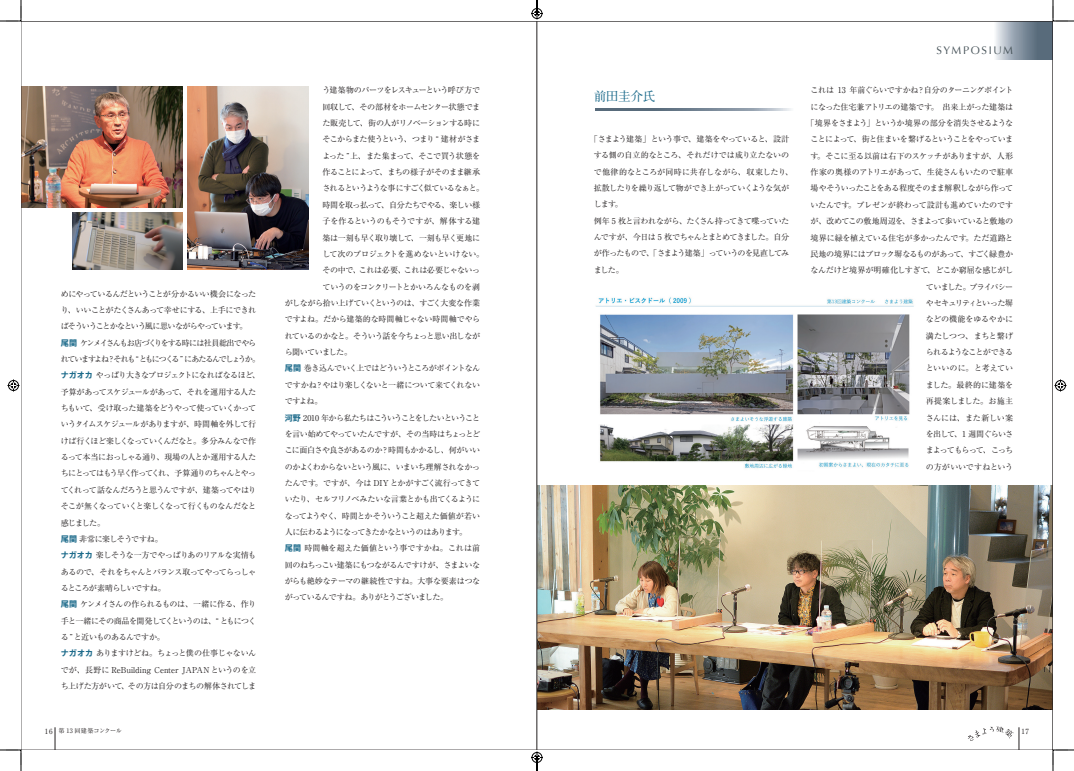
<style>
.page{position:relative;width:1074px;height:771px;background:#fff}
.page>*{position:absolute;margin:0;border:0;box-sizing:border-box;transform-origin:0 0}
.t1{font:700 12.8px "A1 Mincho Std";letter-spacing:-.04em;color:#1d6b8b}
.t2{font:11px "Optima";letter-spacing:.145em;color:#475359}
.t3{font:8.1px/16.3px "Ryumin Pr 6 N";letter-spacing:-.06em;color:#231f20}
.t4{font:8.1px "Ryumin Pr 6 N";letter-spacing:-.09em;color:#231f20}
.t5{font:8.1px "Ryumin Pr 6 N";letter-spacing:-.095em;color:#231f20}
.t6{font:8.1px "Ryumin Pr 6 N";letter-spacing:-.02em;color:#231f20}
.t7{font:8.1px "Ryumin Pr 6 N";letter-spacing:-.03em;color:#231f20}
.t8{font:8.1px "Ryumin Pr 6 N";letter-spacing:-.04em;color:#231f20}
.t9{font:8.1px "Ryumin Pr 6 N";letter-spacing:-.015em;color:#231f20}
.t10{font:8.1px "Ryumin Pr 6 N";letter-spacing:.005em;color:#231f20}
.t11{font:8.1px "Ryumin Pr 6 N";letter-spacing:-.1em;color:#231f20}
.t12{font:7.1px "Ryumin Pr 6";color:#231f20}
.t13{font:6.2px "Ryumin Pr 6 N";letter-spacing:-.04em;color:#231f20}
.s1{font-family:"Axis Basic Pro N B";color:#1d6b8b}
.s2{font-family:"Ryumin Pr 6";font-size:7.1px}
</style>
<div class="page">
<svg style="left:996px;top:23px;width:55px;height:37px;background:#8795a3"></svg>
<svg style="left:55px;top:727px;width:1px;height:21px"></svg>
<svg style="left:968px;top:726px;width:51px;height:22px"></svg>
<img style="left:538px;top:485px;width:513px;height:224px">
<img style="left:23px;top:86px;width:160px;height:121px">
<img style="left:73px;top:212px;width:110px;height:57px">
<img style="left:187px;top:86px;width:121px;height:183px">
<img style="left:595px;top:297px;width:319px;height:172px">
<svg style="left:595px;top:109px;width:196px;height:2px"></svg>
<hr style="left:537px;top:21px;width:1px;height:729px;background:#231f20">
<svg style="left:0;top:0;width:22px;height:22px"></svg>
<svg style="left:0;top:749px;width:22px;height:22px"></svg>
<svg style="left:1052px;top:0;width:22px;height:22px"></svg>
<svg style="left:1052px;top:749px;width:22px;height:22px"></svg>
<svg style="left:8px;top:379px;width:12px;height:12px"></svg>
<svg style="left:1054px;top:379px;width:12px;height:12px"></svg>
<svg style="left:531px;top:0;width:12px;height:20px"></svg>
<svg style="left:531px;top:751px;width:12px;height:20px"></svg>
<p class="t3" style="left:61px;top:285px;width:205px">めにやっているんだということが分かるいい機会になったり、いいことがたくさんあって幸せにする、上手にできればそういうことかなという風に思いながらやっています。<br><span class="s1">尾関</span> ケンメイさんもお店づくりをする時には社員総出でやられていますよね？それも “ ともにつくる ” にあたるんでしょうか。<span class="s1">ナガオカ</span> やっぱり大きなプロジェクトになればなるほど、予算があってスケジュールがあって、それを運用する人たちもいて、受け取った建築をどうやって使っていくかっていうタイムスケジュールがありますが、時間軸を外して行けば行くほど楽しくなっていくんだなと。多分みんなで作るって本当におっしゃる通り、現場の人とか運用する人たちにとってはもう早く作ってくれ、予算通りのちゃんとやってくれって話なんだろうと思うんですが、建築ってやはりそこが無くなっていくと楽しくなって行くものなんだなと　感じました。<br><span class="s1">尾関</span> 非常に楽しそうですね。<br><span class="s1">ナガオカ</span> 楽しそうな一方でやっぱりあのリアルな実情もあるので、それをちゃんとバランス取ってやってらっしゃるところが素晴らしいですね。<br><span class="s1">尾関</span> ケンメイさんの作られるものは、一緒に作る、作り手と一緒にその商品を開発してくというのは、“ ともにつくる ” と近いものあるんですか。<br><span class="s1">ナガオカ</span> ありますけどね。ちょっと僕の仕事じゃないんでが、長野に ReBuilding Center JAPAN というのを立ち上げた方がいて、その方は自分のまちの解体されてしま</p>
<p class="t4" style="left:322px;top:84px;width:159px">う建築物のパーツをレスキューという呼び方で</p>
<p class="t3" style="left:322px;top:98px;width:159px">回収して、その部材をホームセンター状態でま</p>
<p class="t3" style="left:322px;top:114px;width:159px">た販売して、街の人がリノベーションする時に</p>
<p class="t3" style="left:322px;top:131px;width:159px">そこからまた使うという、つまり “ 建材がさま</p>
<p class="t3" style="left:322px;top:147px;width:159px">よった ”上、また集まって、そこで買う状態を</p>
<p class="t3" style="left:322px;top:163px;width:159px">作ることによって、まちの様子がそのまま継承</p>
<p class="t11" style="left:322px;top:182px;width:163px">されるというような事にすごく似ているなぁと。</p>
<p class="t3" style="left:322px;top:196px;width:159px">時間を取っ払って、自分たちでやる、楽しい様</p>
<p class="t7" style="left:322px;top:215px;width:159px">子を作るというのもそうですが、解体する建</p>
<p class="t3" style="left:322px;top:229px;width:159px">築は一刻も早く取り壊して、一刻も早く更地に</p>
<p class="t6" style="left:322px;top:247px;width:163px">して次のプロジェクトを進めないといけない。</p>
<p class="t3" style="left:322px;top:262px;width:159px">その中で、これは必要、これは必要じゃないっ</p>
<p class="t3" style="left:322px;top:278px;width:159px">ていうのをコンクリートとかいろんなものを剥</p>
<p class="t3" style="left:285px;top:294px;width:197px">がしながら拾い上げていくというのは、すごく大変な作業</p>
<p class="t9" style="left:285px;top:313px;width:197px">ですよね。だから建築的な時間軸じゃない時間軸でやら</p>
<p class="t3" style="left:285px;top:327px;width:197px">れているのかなと。そういう話を今ちょっと思い出しなが</p>
<p class="t3" style="left:285px;top:343px;width:69px">ら聞いていました。</p>
<p class="t4" style="left:285px;top:362px;width:197px"><span class="s1">尾関</span> 巻き込んでいく上ではどういうところがポイントなん</p>
<p class="t8" style="left:285px;top:378px;width:197px">ですかね？やはり楽しくないと一緒について来てくれない</p>
<p class="t3" style="left:285px;top:392px;width:39px">ですよね。</p>
<p class="t5" style="left:285px;top:411px;width:197px"><span class="s1">河野</span> 2010 年から私たちはこういうことをしたいということ</p>
<p class="t3" style="left:285px;top:425px;width:197px">を言い始めてやっていたんですが、その当時はちょっとど</p>
<p class="t3" style="left:285px;top:441px;width:197px">こに面白さや良さがあるのか？時間もかかるし、何がいい</p>
<p class="t3" style="left:285px;top:458px;width:197px">のかよくわからないという風に、いまいち理解されなかっ</p>
<p class="t6" style="left:285px;top:476px;width:197px">たんです。ですが、今は DIYとかがすごく流行ってきて</p>
<p class="t3" style="left:285px;top:490px;width:197px">いたり、セルフリノベみたいな言葉とかも出てくるように</p>
<p class="t3" style="left:285px;top:507px;width:197px">なってようやく、時間とかそういうこと超えた価値が若い</p>
<p class="t5" style="left:285px;top:525px;width:184px">人に伝わるようになってきたかなというのはあります。</p>
<p class="t10" style="left:285px;top:542px;width:197px"><span class="s1">尾関</span> 時間軸を超えた価値という事ですかね。これは前</p>
<p class="t3" style="left:285px;top:556px;width:197px">回のねちっこい建築にもつながるんですけが、さまよいな</p>
<p class="t7" style="left:285px;top:574px;width:197px">がらも絶妙なテーマの継続性ですね。大事な要素はつな</p>
<p class="t4" style="left:285px;top:591px;width:165px">がっているんですね。ありがとうございました。</p>
<h1 class="t1" style="left:594px;top:86px;width:63px">前田圭介氏</h1>
<p class="t3" style="left:594px;top:130px;width:201px;text-indent:-4px">「さまよう建築」という事で、建築をやっていると、設計する側の自立的なところ、それだけでは成り立たないので他律的なところが同時に共存しながら、収束したり、拡散したりを繰り返して物ができ上がっていくような気がします。<br>例年 5 枚と言われながら、たくさん持ってきて喋っていたんですが、今日は 5 枚でちゃんとまとめてきました。自分が作ったもので、「さまよう建築」っていうのを見直してみました。</p>
<h2 class="t2" style="left:936px;top:44px;width:78px">SYMPOSIUM</h2>
<p class="t3" style="left:806px;top:82px;width:208px;text-align:right">これは 13 年前ぐらいですかね？自分のターニングポイントになった住宅兼アトリエの建築です。 出来上がった建築は「境界をさまよう」というか境界の部分を消失させるようなことによって、街と住まいを繋げるということをやっています。そこに至る以前は右下のスケッチがありますが、人形作家の奥様のアトリエがあって、生徒さんもいたので駐車場やそういったことをある程度そのまま解釈しながら作っていたんです。プレゼンが終わって設計も進めていたのですが、改めてこの敷地周辺を、さまよって歩いていると敷地の境界に緑を植えている住宅が多かったんです。ただ道路と民地の境界にはブロック塀なるものがあって、すごく緑豊かなんだけど境界が明確化しすぎて、どこか窮屈な感じがしていました。プライバシー<br>やセキュリティといった塀<br>などの機能をゆるやかに<br>満たしつつ、まちと繋げ<br>られるようなことができる<br>といいのに。と考えてい<br>ました。最終的に建築を<br>再提案しました。お施主<br>さんには、また新しい案<br>を出して、1 週間ぐらいさ<br>まよってもらって、こっち<br>の方がいいですねという</p>
<p class="t13" style="left:45px;top:725px;width:79px"><span class="s2">16</span> 第 13 回建築コンクール</p>
<p class="t12" style="left:1021px;top:725px;width:9px">17</p>
</div>
